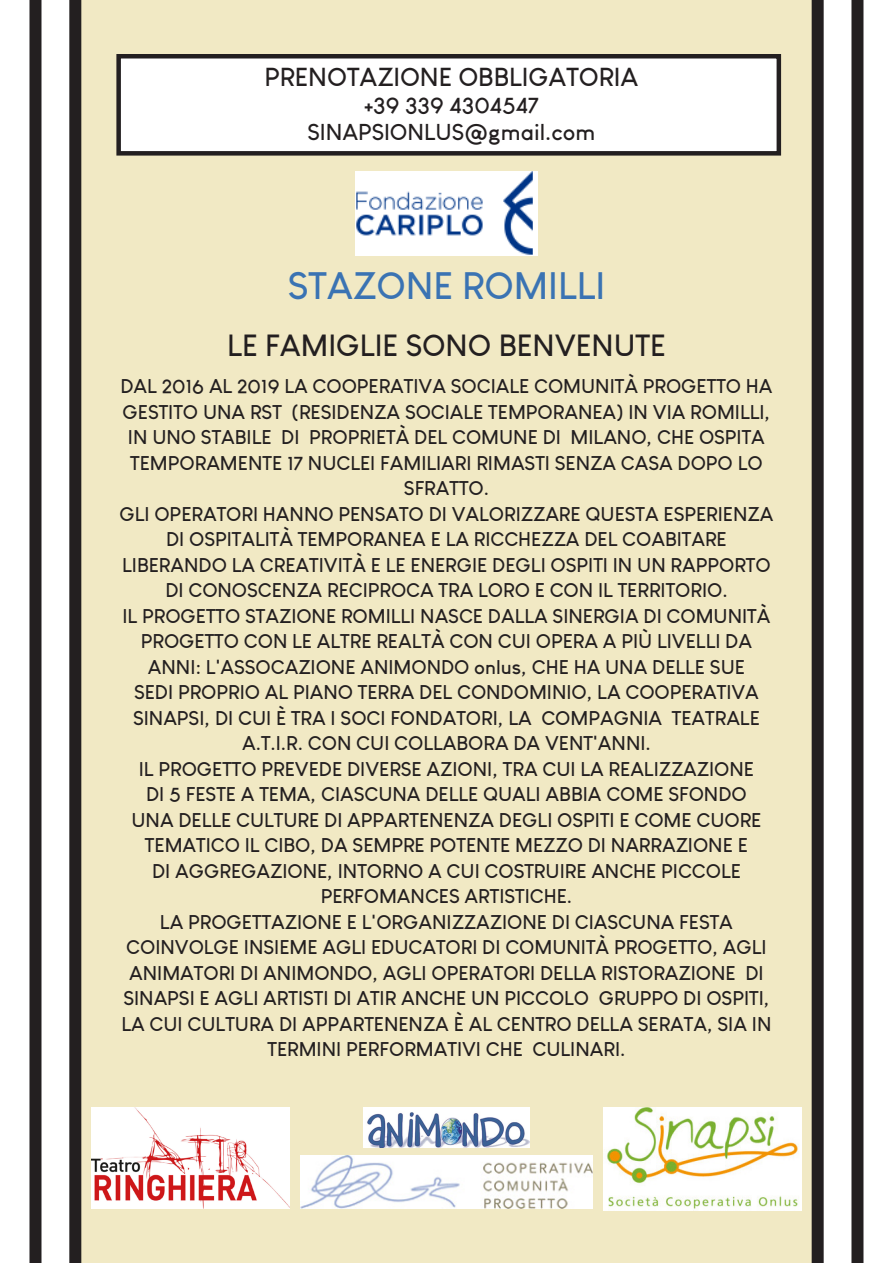
<style>
.page{position:relative;width:893px;height:1263px;background:#fff}
.page>*{position:absolute;margin:0;border:0;box-sizing:border-box;transform-origin:0 0}
.t1{font:700 37.5px "Louis George Cafe";color:#3a73b3}
.t2{font:700 30px "Louis George Cafe";color:#231f20}
.t3{font:700 25.5px "Louis George Cafe";color:#231f20}
.t4{font:700 22.5px/27px "Louis George Cafe";color:#231f20;text-align:center}
.t5{font:700 19.5px/25.5px "Louis George Cafe";color:#231f20;text-align:center}
</style>
<div class="page">
<div style="left:81px;top:0;width:731px;height:1263px;background:#f1e9c4"></div>
<div style="left:69px;top:0;width:12px;height:1263px;background:#231f20"></div>
<div style="left:812px;top:0;width:12px;height:1263px;background:#231f20"></div>
<div style="left:851px;top:0;width:12px;height:1263px;background:#231f20"></div>
<div style="left:29px;top:0;width:12px;height:1263px;background:#231f20"></div>
<div style="left:119px;top:56px;width:660px;height:97px;background:#fff"></div>
<div style="left:116px;top:54px;width:665px;height:102px;border:4px solid #231f20"></div>
<img style="left:356px;top:172px;width:181px;height:83px">
<img style="left:91px;top:1107px;width:198px;height:102px">
<img style="left:363px;top:1107px;width:167px;height:40px">
<img style="left:301px;top:1156px;width:291px;height:53px">
<img style="left:604px;top:1107px;width:197px;height:103px">
<h3 class="t3" style="left:265px;top:63px;width:375px">PRENOTAZIONE OBBLIGATORIA</h3>
<p class="t4" style="left:308px;top:92px;width:289px">+39 339 4304547<br>SINAPSIONLUS@gmail.com</p>
<h1 class="t1" style="left:288px;top:265px;width:319px">STAZONE ROMILLI</h1>
<h2 class="t2" style="left:227px;top:329px;width:440px">LE FAMIGLIE SONO BENVENUTE</h2>
<p class="t5" style="left:119px;top:374px;width:655px">DAL 2016 AL 2019 LA COOPERATIVA SOCIALE COMUNITÀ PROGETTO HA GESTITO UNA RST (RESIDENZA SOCIALE TEMPORANEA) IN VIA ROMILLI, IN UNO STABILE DI PROPRIETÀ DEL COMUNE DI MILANO, CHE OSPITA TEMPORAMENTE 17 NUCLEI FAMILIARI RIMASTI SENZA CASA DOPO LO SFRATTO.<br>GLI OPERATORI HANNO PENSATO DI VALORIZZARE QUESTA ESPERIENZA DI OSPITALITÀ TEMPORANEA E LA RICCHEZZA DEL COABITARE LIBERANDO LA CREATIVITÀ E LE ENERGIE DEGLI OSPITI IN UN RAPPORTO DI CONOSCENZA RECIPROCA TRA LORO E CON IL TERRITORIO.<br>IL PROGETTO STAZIONE ROMILLI NASCE DALLA SINERGIA DI COMUNITÀ PROGETTO CON LE ALTRE REALTÀ CON CUI OPERA A PIÙ LIVELLI DA ANNI: L'ASSOCAZIONE ANIMONDO onlus, CHE HA UNA DELLE SUE<br>SEDI PROPRIO AL PIANO TERRA DEL CONDOMINIO, LA COOPERATIVA SINAPSI, DI CUI È TRA I SOCI FONDATORI, LA COMPAGNIA TEATRALE A.T.I.R. CON CUI COLLABORA DA VENT'ANNI.<br>IL PROGETTO PREVEDE DIVERSE AZIONI, TRA CUI LA REALIZZAZIONE<br>DI 5 FESTE A TEMA, CIASCUNA DELLE QUALI ABBIA COME SFONDO<br>UNA DELLE CULTURE DI APPARTENENZA DEGLI OSPITI E COME CUORE TEMATICO IL CIBO, DA SEMPRE POTENTE MEZZO DI NARRAZIONE E<br>DI AGGREGAZIONE, INTORNO A CUI COSTRUIRE ANCHE PICCOLE PERFOMANCES ARTISTICHE.<br>LA PROGETTAZIONE E L'ORGANIZZAZIONE DI CIASCUNA FESTA COINVOLGE INSIEME AGLI EDUCATORI DI COMUNITÀ PROGETTO, AGLI ANIMATORI DI ANIMONDO, AGLI OPERATORI DELLA RISTORAZIONE DI SINAPSI E AGLI ARTISTI DI ATIR ANCHE UN PICCOLO GRUPPO DI OSPITI, LA CUI CULTURA DI APPARTENENZA È AL CENTRO DELLA SERATA, SIA IN TERMINI PERFORMATIVI CHE CULINARI.</p>
</div>
